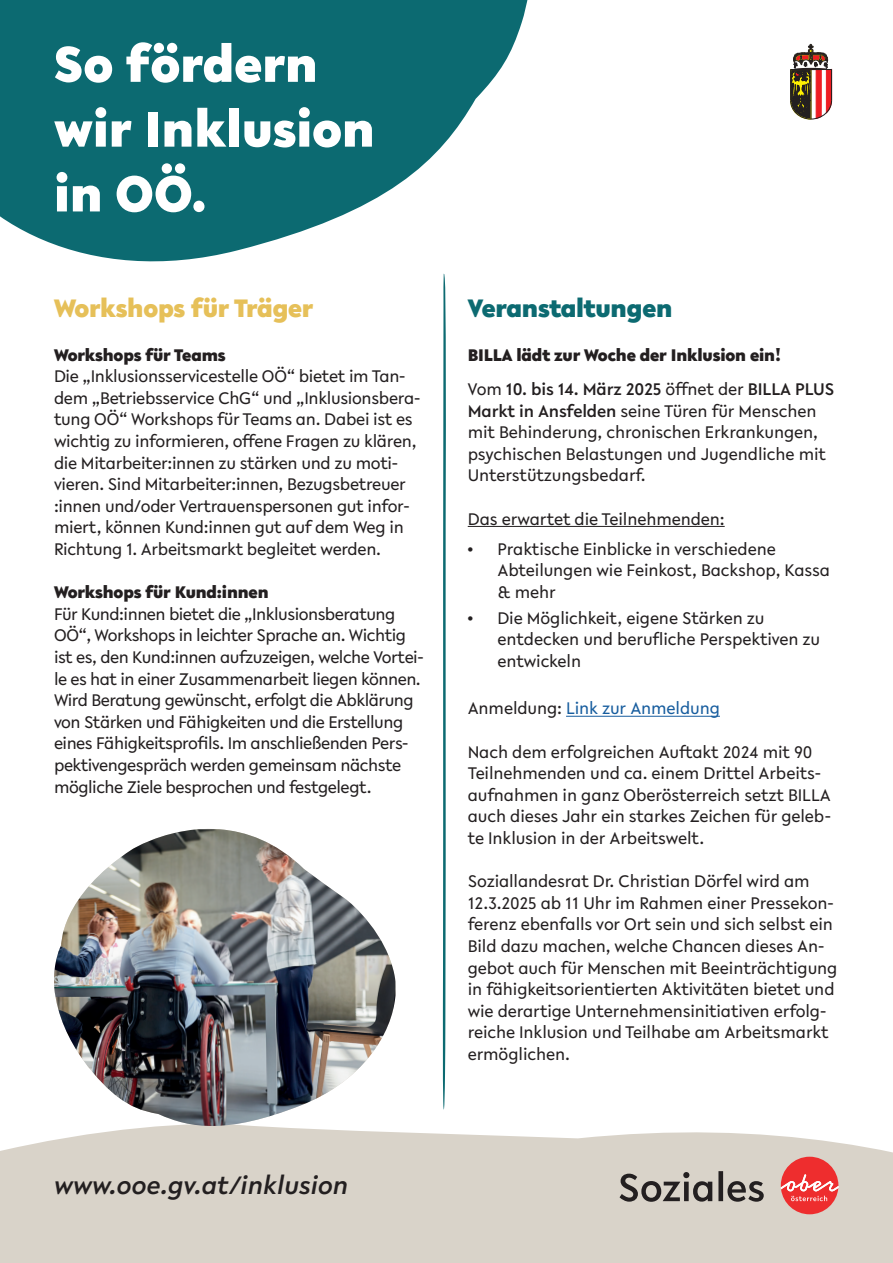
<style>
.page{position:relative;width:893px;height:1263px;background:#fff}
.page>*{position:absolute;margin:0;border:0;box-sizing:border-box;transform-origin:0 0}
.t1{font:900 54px/64.8px "Lelo";color:#fff}
.t2{font:italic 500 27px "Lelo";color:#231f20}
.t3{font:900 27px "Lelo";letter-spacing:-.01em;color:#e6c059}
.t4{font:900 27px "Lelo";letter-spacing:-.01em;color:#0c6a71}
.t5{font:18px/21.6px "Lelo";letter-spacing:-.01em;color:#231f20}
.t6{font:18px/21.6px "Lelo";letter-spacing:-.03em;color:#231f20}
.t7{font:900 18px/34.3px "Lelo";letter-spacing:-.01em;color:#231f20}
.t8{font:18px "Lelo";letter-spacing:-.01em;color:#175d9e}
.s1{font-weight:400}
.s2{font-weight:500}
.s3{color:#231f20}
</style>
<div class="page">
<svg style="left:0;top:1061px;width:893px;height:202px;fill:#d9d3c9"></svg>
<svg style="left:0;top:0;width:528px;height:262px;fill:#0c6a71"></svg>
<svg style="left:781px;top:1157px;width:57px;height:57px;background:#eb6463"></svg>
<svg style="left:619px;top:1171px;width:145px;height:31px;background:#9b9690"></svg>
<svg style="left:790px;top:44px;width:42px;height:75px"></svg>
<hr style="left:468px;top:526px;width:257px;height:1px;background:#231f20">
<hr style="left:566px;top:716px;width:154px;height:1px;background:#175d9e">
<svg style="left:443px;top:273px;width:3px;height:838px;background:#3e888e"></svg>
<svg style="left:395px;top:978px;width:7px;height:156px"></svg>
<img style="left:52px;top:829px;width:343px;height:305px">
<h1 class="t1" style="left:54px;top:30px;width:322px">So fördern wir Inklusion in OÖ.</h1>
<h2 class="t3" style="left:54px;top:290px;width:261px">Workshops für Träger</h2>
<p class="t7" style="left:54px;top:337px;width:173px">Workshops für Teams</p>
<p class="t5" style="left:54px;top:365px;width:368px">Die „Inklusionsservicestelle OÖ“ bietet im Tan&shy;dem „Betriebsservice ChG“ und „Inklusionsbera&shy;tung OÖ“ Workshops für Teams an. Dabei ist es wichtig zu informieren, offene Fragen zu klären, die Mitarbeiter:innen zu stärken und zu moti&shy;vieren. Sind Mitarbeiter:innen, Bezugsbetreuer :innen und/oder Vertrauenspersonen gut infor&shy;miert, können Kund:innen gut auf dem Weg in Richtung 1. Arbeitsmarkt begleitet werden.</p>
<p class="t7" style="left:54px;top:575px;width:216px">Workshops für Kund:innen</p>
<p class="t6" style="left:54px;top:603px;width:371px">Für Kund:innen bietet die „Inklusionsberatung OÖ“, Workshops in leichter Sprache an. Wichtig ist es, den Kund:innen aufzuzeigen, welche Vortei&shy;le es hat in einer Zusammenarbeit liegen können.<br>Wird Beratung gewünscht, erfolgt die Abklärung von Stärken und Fähigkeiten und die Erstellung eines Fähigkeitsprofils. Im anschließenden Pers&shy;pektivengespräch werden gemeinsam nächste mögliche Ziele besprochen und festgelegt.</p>
<h2 class="t2" style="left:54px;top:1166px;width:296px">www.ooe.gv.at/inklusion</h2>
<h2 class="t4" style="left:468px;top:290px;width:206px">Veranstaltungen</h2>
<p class="t7" style="left:468px;top:337px;width:368px">BILLA lädt zur Woche der Inklusion ein!<br><span class="s1">Vom</span> <span class="s2">10. bis 14. März 2025</span> <span class="s1">öffnet der</span> <span class="s2">BILLA PLUS</span></p>
<p class="t5" style="left:468px;top:400px;width:360px"><span class="s2">Markt in Ansfelden</span> seine Türen für Menschen mit Behinderung, chronischen Erkrankungen, psychischen Belastungen und Jugendliche mit Unterstützungsbedarf.</p>
<p class="t5" style="left:468px;top:508px;width:258px">Das erwartet die Teilnehmenden:</p>
<p class="t5" style="left:497px;top:538px;width:334px;text-indent:-30px">• Praktische Einblicke in verschiedene<br>Abteilungen wie Feinkost, Backshop, Kassa &amp; mehr</p>
<p class="t5" style="left:497px;top:607px;width:324px;text-indent:-30px">• Die Möglichkeit, eigene Stärken zu entdecken und berufliche Perspektiven zu entwickeln</p>
<p class="t8" style="left:468px;top:696px;width:254px"><span class="s3">Anmeldung:</span> Link zur Anmeldung</p>
<p class="t5" style="left:468px;top:741px;width:365px">Nach dem erfolgreichen Auftakt 2024 mit 90<br>Teilnehmenden und ca. einem Drittel Arbeits&shy;aufnahmen in ganz Oberösterreich setzt BILLA auch dieses Jahr ein starkes Zeichen für geleb&shy;te Inklusion in der Arbeitswelt.</p>
<p class="t5" style="left:468px;top:870px;width:371px">Soziallandesrat Dr. Christian Dörfel wird am 12.3.2025 ab 11 Uhr im Rahmen einer Pressekon&shy;ferenz ebenfalls vor Ort sein und sich selbst ein Bild dazu machen, welche Chancen dieses An&shy;gebot auch für Menschen mit Beeinträchtigung in fähigkeitsorientierten Aktivitäten bietet und wie derartige Unternehmensinitiativen erfolg&shy;reiche Inklusion und Teilhabe am Arbeitsmarkt ermöglichen.</p>
</div>
